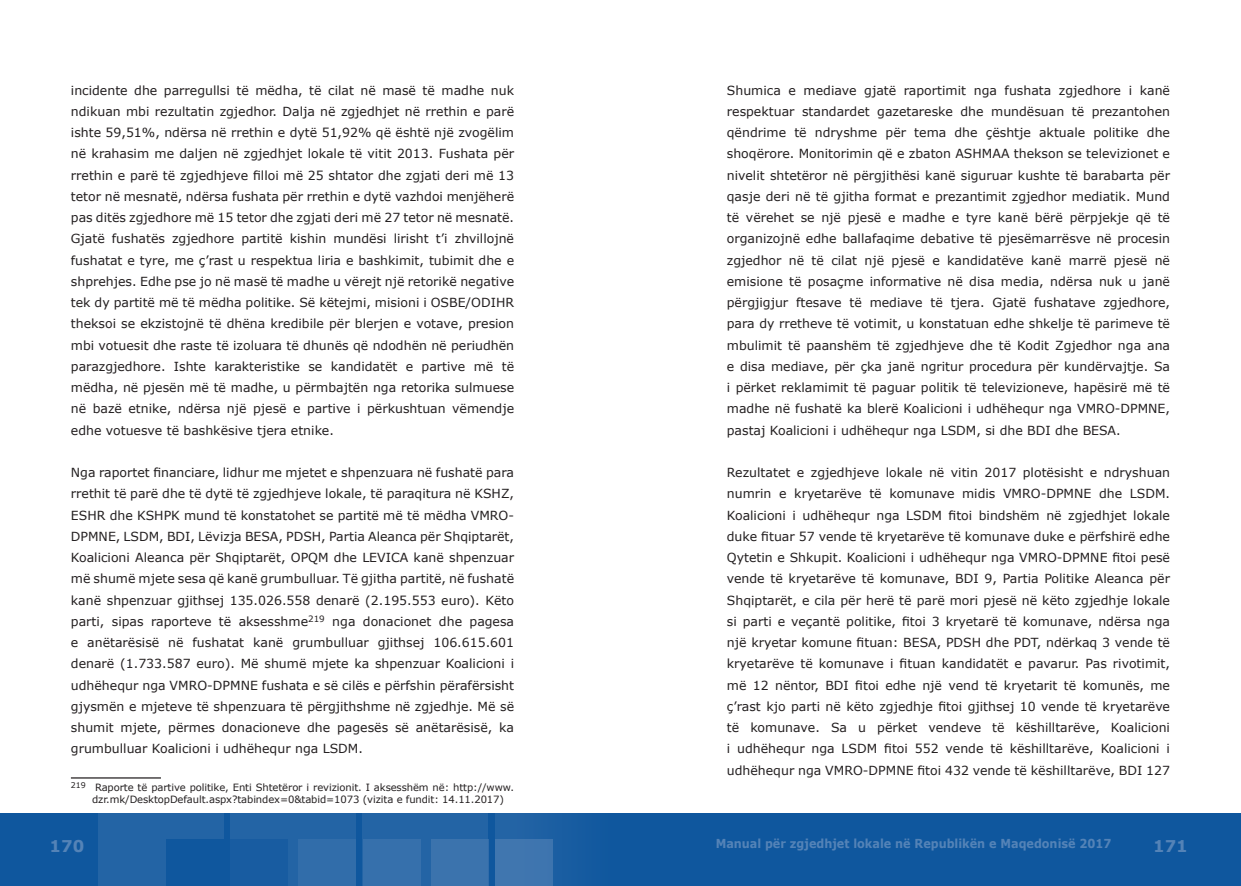
<style>
.page{position:relative;width:1241px;height:886px;background:#fff}
.page>*{position:absolute;margin:0;border:0;box-sizing:border-box;transform-origin:0 0}
.t1{font:700 16.25px "Verdana";color:#5483b7}
.t2{font:12.5px/21.2px "Verdana";color:#231f20;text-align:justify}
.t3{font:700 12.38px "Verdana";color:#5483b7;scale:.91 1}
.t4{font:10px/11.2px "Verdana";letter-spacing:-.01em;color:#231f20}
</style>
<div class="page">
<div style="left:620px;top:813px;width:620px;height:73px;background:#0f579e"></div>
<div style="left:0;top:813px;width:620px;height:73px;background:#0f579e"></div>
<div style="left:98px;top:813px;width:125px;height:73px;background:#2364a5"></div>
<div style="left:230px;top:813px;width:126px;height:73px;background:#2364a5"></div>
<div style="left:363px;top:813px;width:125px;height:73px;background:#2364a5"></div>
<div style="left:495px;top:813px;width:125px;height:73px;background:#175ca1"></div>
<div style="left:230px;top:839px;width:58px;height:47px;background:#185ca1"></div>
<div style="left:166px;top:839px;width:58px;height:47px;background:#0f579e"></div>
<div style="left:298px;top:839px;width:58px;height:47px;background:#316daa"></div>
<div style="left:431px;top:839px;width:57px;height:47px;background:#3b73ad"></div>
<div style="left:495px;top:839px;width:58px;height:47px;background:#3f76af"></div>
<div style="left:363px;top:839px;width:57px;height:47px;background:#3670ac"></div>
<hr style="left:71px;top:777px;width:90px;height:1px;background:#231f20">
<p class="t2" style="left:71px;top:79px;width:444px">incidente dhe parregullsi të mëdha, të cilat në masë të madhe nuk ndikuan mbi rezultatin zgjedhor. Dalja në zgjedhjet në rrethin e parë ishte 59,51%, ndërsa në rrethin e dytë 51,92% që është një zvogëlim në krahasim me daljen në zgjedhjet lokale të vitit 2013. Fushata për rrethin e parë të zgjedhjeve filloi më 25 shtator dhe zgjati deri më 13 tetor në mesnatë, ndërsa fushata për rrethin e dytë vazhdoi menjëherë pas ditës zgjedhore më 15 tetor dhe zgjati deri më 27 tetor në mesnatë.<br>Gjatë fushatës zgjedhore partitë kishin mundësi lirisht t’i zhvillojnë fushatat e tyre, me ç’rast u respektua liria e bashkimit, tubimit dhe e shprehjes. Edhe pse jo në masë të madhe u vërejt një retorikë negative tek dy partitë më të mëdha politike. Së këtejmi, misioni i OSBE/ODIHR theksoi se ekzistojnë të dhëna kredibile për blerjen e votave, presion mbi votuesit dhe raste të izoluara të dhunës që ndodhën në periudhën parazgjedhore. Ishte karakteristike se kandidatët e partive më të mëdha, në pjesën më të madhe, u përmbajtën nga retorika sulmuese në bazë etnike, ndërsa një pjesë e partive i përkushtuan vëmendje edhe votuesve të bashkësive tjera etnike.</p>
<p class="t2" style="left:71px;top:462px;width:444px">Nga raportet financiare, lidhur me mjetet e shpenzuara në fushatë para rrethit të parë dhe të dytë të zgjedhjeve lokale, të paraqitura në KSHZ, ESHR dhe KSHPK mund të konstatohet se partitë më të mëdha VMRO-DPMNE, LSDM, BDI, Lëvizja BESA, PDSH, Partia Aleanca për Shqiptarët, Koalicioni Aleanca për Shqiptarët, OPQM dhe LEVICA kanë shpenzuar më shumë mjete sesa që kanë grumbulluar. Të gjitha partitë, në fushatë kanë shpenzuar gjithsej 135.026.558 denarë (2.195.553 euro). Këto parti, sipas raporteve të aksesshme<sup>219</sup> nga donacionet dhe pagesa e anëtarësisë në fushatat kanë grumbulluar gjithsej 106.615.601 denarë (1.733.587 euro). Më shumë mjete ka shpenzuar Koalicioni i udhëhequr nga VMRO-DPMNE fushata e së cilës e përfshin përafërsisht gjysmën e mjeteve të shpenzuara të përgjithshme në zgjedhje. Më së shumit mjete, përmes donacioneve dhe pagesës së anëtarësisë, ka grumbulluar Koalicioni i udhëhequr nga LSDM.</p>
<p class="t4" style="left:92px;top:782px;width:423px;text-indent:-21px"><sup>219</sup> Raporte të partive politike, Enti Shtetëror i revizionit. I aksesshëm në: http://www. dzr.mk/DesktopDefault.aspx?tabindex=0&amp;tabid=1073 (vizita e fundit: 14.11.2017)</p>
<p class="t2" style="left:726px;top:79px;width:444px">Shumica e mediave gjatë raportimit nga fushata zgjedhore i kanë respektuar standardet gazetareske dhe mundësuan të prezantohen qëndrime të ndryshme për tema dhe çështje aktuale politike dhe shoqërore. Monitorimin që e zbaton ASHMAA thekson se televizionet e nivelit shtetëror në përgjithësi kanë siguruar kushte të barabarta për qasje deri në të gjitha format e prezantimit zgjedhor mediatik. Mund të vërehet se një pjesë e madhe e tyre kanë bërë përpjekje që të organizojnë edhe ballafaqime debative të pjesëmarrësve në procesin zgjedhor në të cilat një pjesë e kandidatëve kanë marrë pjesë në emisione të posaçme informative në disa media, ndërsa nuk u janë përgjigjur ftesave të mediave të tjera. Gjatë fushatave zgjedhore, para dy rretheve të votimit, u konstatuan edhe shkelje të parimeve të mbulimit të paanshëm të zgjedhjeve dhe të Kodit Zgjedhor nga ana e disa mediave, për çka janë ngritur procedura për kundërvajtje. Sa i përket reklamimit të paguar politik të televizioneve, hapësirë më të madhe në fushatë ka blerë Koalicioni i udhëhequr nga VMRO-DPMNE, pastaj Koalicioni i udhëhequr nga LSDM, si dhe BDI dhe BESA.</p>
<p class="t2" style="left:726px;top:462px;width:444px">Rezultatet e zgjedhjeve lokale në vitin 2017 plotësisht e ndryshuan numrin e kryetarëve të komunave midis VMRO-DPMNE dhe LSDM.<br>Koalicioni i udhëhequr nga LSDM fitoi bindshëm në zgjedhjet lokale duke fituar 57 vende të kryetarëve të komunave duke e përfshirë edhe Qytetin e Shkupit. Koalicioni i udhëhequr nga VMRO-DPMNE fitoi pesë vende të kryetarëve të komunave, BDI 9, Partia Politike Aleanca për Shqiptarët, e cila për herë të parë mori pjesë në këto zgjedhje lokale si parti e veçantë politike, fitoi 3 kryetarë të komunave, ndërsa nga një kryetar komune fituan: BESA, PDSH dhe PDT, ndërkaq 3 vende të kryetarëve të komunave i fituan kandidatët e pavarur. Pas rivotimit, më 12 nëntor, BDI fitoi edhe një vend të kryetarit të komunës, me ç’rast kjo parti në këto zgjedhje fitoi gjithsej 10 vende të kryetarëve të komunave. Sa u përket vendeve të këshilltarëve, Koalicioni i udhëhequr nga LSDM fitoi 552 vende të këshilltarëve, Koalicioni i udhëhequr nga VMRO-DPMNE fitoi 432 vende të këshilltarëve, BDI 127</p>
<h1 class="t1" style="left:50px;top:834px;width:36px">170</h1>
<p class="t3" style="left:715px;top:835px;width:436px">Manual për zgjedhjet lokale në Republikën e Maqedonisë 2017</p>
<h1 class="t1" style="left:1152px;top:834px;width:36px">171</h1>
</div>
